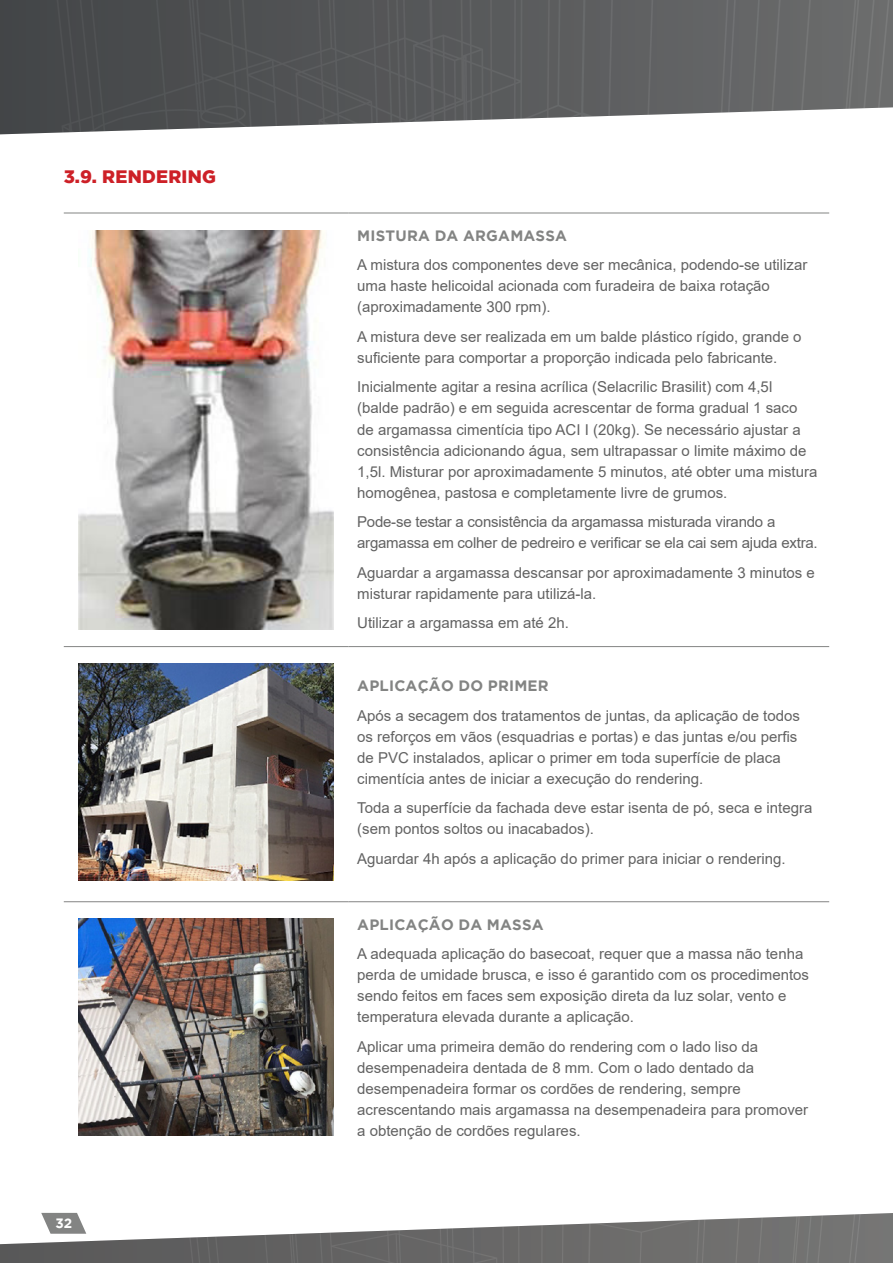
<style>
.page{position:relative;width:893px;height:1263px;background:#fff}
.page>*{position:absolute;margin:0;border:0;box-sizing:border-box;transform-origin:0 0}
.Subtitulo{font:900 18px "Gotham";letter-spacing:.015em;color:#cd2027}
.txt{font:15px/21px "Arial";color:#626262}
.subsub{font:700 15px "Gotham";letter-spacing:.015em;color:#838483}
.t1{font:700 13.5px "Gotham";color:#fff}
</style>
<div class="page">
<svg style="left:0;top:1212px;width:893px;height:51px"></svg>
<svg style="left:0;top:0;width:893px;height:135px;background:#686a6b"></svg>
<hr style="left:349px;top:213px;width:480px;height:1px;background:#838483">
<hr style="left:349px;top:646px;width:480px;height:1px;background:#838483">
<hr style="left:349px;top:901px;width:480px;height:1px;background:#838483">
<hr style="left:64px;top:213px;width:285px;height:1px;background:#838483">
<hr style="left:64px;top:646px;width:285px;height:1px;background:#838483">
<hr style="left:64px;top:901px;width:285px;height:1px;background:#838483">
<img style="left:79px;top:230px;width:255px;height:400px">
<img style="left:79px;top:664px;width:255px;height:216px">
<img style="left:79px;top:919px;width:255px;height:217px">
<p class="Subtitulo" style="left:64px;top:166px;width:154px">3.9. RENDERING</p>
<p class="t1" style="left:55px;top:1215px;width:18px">32</p>
<p class="subsub" style="left:357px;top:227px;width:211px">MISTURA DA ARGAMASSA</p>
<p class="txt" style="left:357px;top:255px;width:452px">A mistura dos componentes deve ser mecânica, podendo-se utilizar uma haste helicoidal acionada com furadeira de baixa rotação (aproximadamente 300 rpm).</p>
<p class="txt" style="left:357px;top:326px;width:446px">A mistura deve ser realizada em um balde plástico rígido, grande o suficiente para comportar a proporção indicada pelo fabricante.</p>
<p class="txt" style="left:357px;top:377px;width:462px">Inicialmente agitar a resina acrílica (Selacrilic Brasilit) com 4,5l (balde padrão) e em seguida acrescentar de forma gradual 1 saco de argamassa cimentícia tipo ACI I (20kg). Se necessário ajustar a consistência adicionando água, sem ultrapassar o limite máximo de 1,5l. Misturar por aproximadamente 5 minutos, até obter uma mistura homogênea, pastosa e completamente livre de grumos.</p>
<p class="txt" style="left:357px;top:511px;width:462px">Pode-se testar a consistência da argamassa misturada virando a argamassa em colher de pedreiro e verificar se ela cai sem ajuda extra.</p>
<p class="txt" style="left:357px;top:562px;width:459px">Aguardar a argamassa descansar por aproximadamente 3 minutos e misturar rapidamente para utilizá-la.</p>
<p class="txt" style="left:357px;top:612px;width:213px">Utilizar a argamassa em até 2h.</p>
<p class="subsub" style="left:357px;top:677px;width:193px">APLICAÇÃO DO PRIMER</p>
<p class="txt" style="left:357px;top:705px;width:444px">Após a secagem dos tratamentos de juntas, da aplicação de todos os reforços em vãos (esquadrias e portas) e das juntas e/ou perfis de PVC instalados, aplicar o primer em toda superfície de placa cimentícia antes de iniciar a execução do rendering.</p>
<p class="txt" style="left:357px;top:797px;width:457px">Toda a superfície da fachada deve estar isenta de pó, seca e integra (sem pontos soltos ou inacabados).</p>
<p class="txt" style="left:357px;top:848px;width:430px">Aguardar 4h após a aplicação do primer para iniciar o rendering.</p>
<p class="subsub" style="left:357px;top:916px;width:188px">APLICAÇÃO DA MASSA</p>
<p class="txt" style="left:357px;top:943px;width:453px">A adequada aplicação do basecoat, requer que a massa não tenha perda de umidade brusca, e isso é garantido com os procedimentos sendo feitos em faces sem exposição direta da luz solar, vento e temperatura elevada durante a aplicação.</p>
<p class="txt" style="left:357px;top:1036px;width:453px">Aplicar uma primeira demão do rendering com o lado liso da desempenadeira dentada de 8 mm. Com o lado dentado da desempenadeira formar os cordões de rendering, sempre acrescentando mais argamassa na desempenadeira para promover a obtenção de cordões regulares.</p>
</div>
